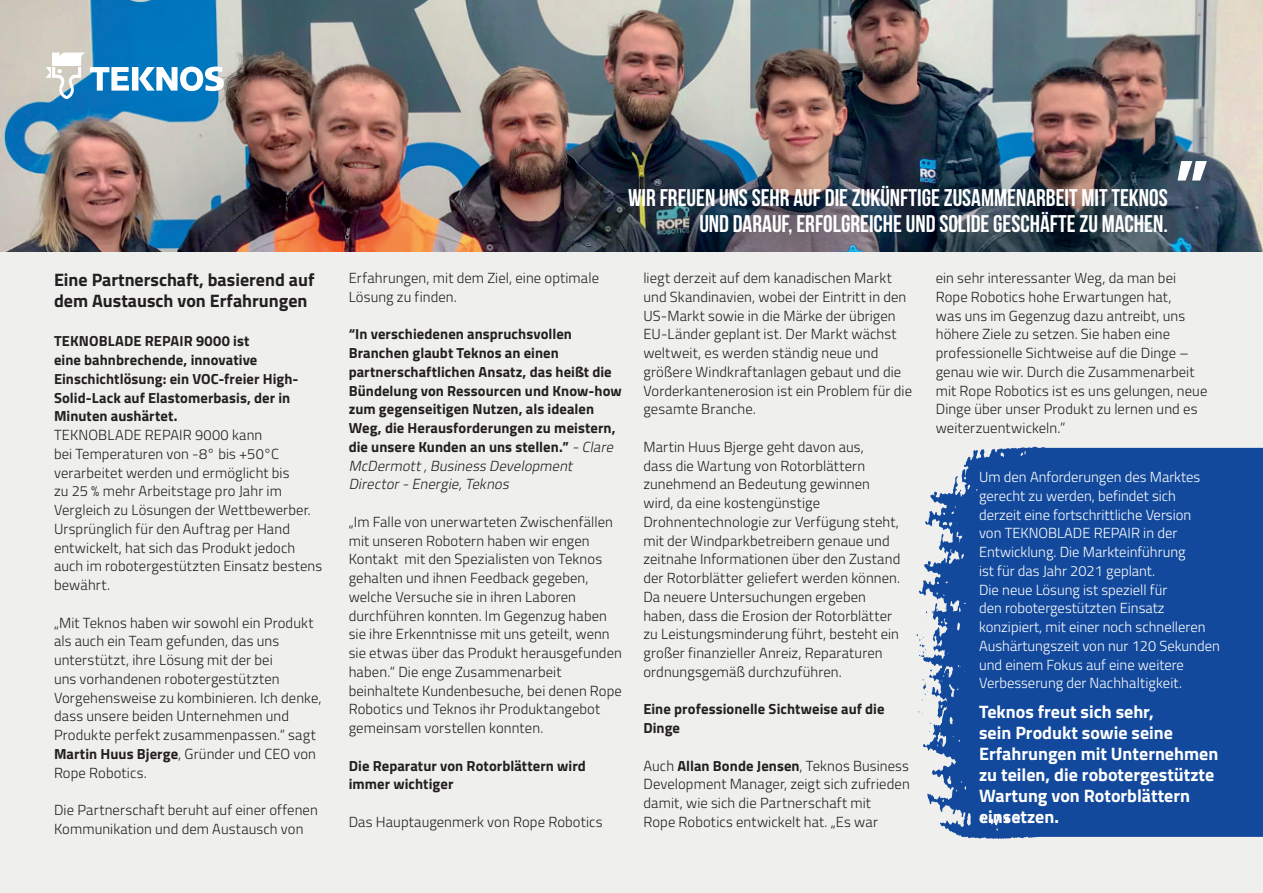
<style>
.page{position:relative;width:1263px;height:893px;background:#fff}
.page>*{position:absolute;margin:0;border:0;box-sizing:border-box;transform-origin:0 0}
.t1{font:700 78.9px "Titillium";color:#fff}
.t2{font:700 24.15px/26px "Bebas Neue";color:#fff;text-align:right}
.t3{font:700 18px/21px "Titillium";color:#fff}
.t4{font:700 18px/21px "Titillium";color:#231f20}
.t5{font:300 14.7px/18.8px "Titillium";letter-spacing:.005em;color:#231f20}
.t6{font:700 14.7px/18.8px "Titillium";letter-spacing:.005em;color:#231f20}
.t7{font:300 14.7px/18.8px "Titillium";color:#fff}
.s1{font-weight:700}
.s2{font-weight:300;font-style:italic}
</style>
<div class="page">
<div style="left:0;top:251px;width:1263px;height:642px;background:#eff0ed"></div>
<svg style="left:919px;top:564px;width:344px;height:275px;fill:#13499c"></svg>
<div style="left:967px;top:556px;width:99px;height:237px;background:#13499c"></div>
<img style="left:0;top:0;width:1263px;height:252px">
<svg style="left:46px;top:53px;width:178px;height:46px"></svg>
<div style="left:925px;top:446px;width:338px;height:324px;background:#13499c"></div>
<p class="t4" style="left:54px;top:271px;width:262px">Eine Partnerschaft, basierend auf dem Austausch von Erfahrungen</p>
<p class="t6" style="left:54px;top:333px;width:246px">TEKNOBLADE REPAIR 9000 ist<br>eine bahnbrechende, innovative<br>Einschichtlösung: ein VOC-freier High-<br>Solid-Lack auf Elastomerbasis, der in<br>Minuten aushärtet.</p>
<p class="t5" style="left:54px;top:427px;width:270px">TEKNOBLADE REPAIR 9000 kann<br>bei Temperaturen von -8° bis +50°C verarbeitet werden und ermöglicht bis<br>zu 25 % mehr Arbeitstage pro Jahr im Vergleich zu Lösungen der Wettbewerber.<br>Ursprünglich für den Auftrag per Hand entwickelt, hat sich das Produkt jedoch auch im robotergestützten Einsatz bestens bewährt.</p>
<p class="t5" style="left:54px;top:614px;width:269px">„Mit Teknos haben wir sowohl ein Produkt als auch ein Team gefunden, das uns unterstützt, ihre Lösung mit der bei<br>uns vorhandenen robotergestützten Vorgehensweise zu kombinieren. Ich denke, dass unsere beiden Unternehmen und Produkte perfekt zusammenpassen.“ sagt <span class="s1">Martin Huus Bjerge</span>, Gründer und CEO von Rope Robotics.</p>
<p class="t5" style="left:54px;top:802px;width:265px">Die Partnerschaft beruht auf einer offenen<br>Kommunikation und dem Austausch von</p>
<h2 class="t2" style="left:628px;top:184px;width:541px">WIR FREUEN UNS SEHR AUF DIE ZUKÜNFTIGE ZUSAMMENARBEIT MIT TEKNOS<br>UND DARAUF, ERFOLGREICHE UND SOLIDE GESCHÄFTE ZU MACHEN.</h2>
<h1 class="t1" style="left:1174px;top:157px;width:36px">”</h1>
<p class="t5" style="left:349px;top:270px;width:252px">Erfahrungen, mit dem Ziel, eine optimale<br>Lösung zu finden.</p>
<p class="t6" style="left:349px;top:326px;width:275px">“In verschiedenen anspruchsvollen Branchen glaubt Teknos an einen partnerschaftlichen Ansatz, das heißt die Bündelung von Ressourcen und Know-how zum gegenseitigen Nutzen, als idealen Weg, die Herausforderungen zu meistern, die unsere Kunden an uns stellen.” <span class="s2">- Clare McDermott ,Business Development Director - Energie,Teknos</span></p>
<p class="t5" style="left:349px;top:514px;width:275px">„Im Falle von unerwarteten Zwischenfällen mit unseren Robotern haben wir engen Kontakt mit den Spezialisten von Teknos gehalten und ihnen Feedback gegeben, welche Versuche sie in ihren Laboren durchführen konnten. Im Gegenzug haben sie ihre Erkenntnisse mit uns geteilt, wenn sie etwas über das Produkt herausgefunden haben.“ Die enge Zusammenarbeit beinhaltete Kundenbesuche, bei denen Rope Robotics und Teknos ihr Produktangebot gemeinsam vorstellen konnten.</p>
<p class="t6" style="left:349px;top:758px;width:239px">Die Reparatur von Rotorblättern wird immer wichtiger</p>
<p class="t5" style="left:349px;top:814px;width:255px">Das Hauptaugenmerk von Rope Robotics</p>
<p class="t5" style="left:643px;top:270px;width:270px">liegt derzeit auf dem kanadischen Markt und Skandinavien, wobei der Eintritt in den US-Markt sowie in die Märke der übrigen EU-Länder geplant ist. Der Markt wächst weltweit, es werden ständig neue und größere Windkraftanlagen gebaut und die Vorderkantenerosion ist ein Problem für die gesamte Branche.</p>
<p class="t5" style="left:643px;top:439px;width:258px">Martin Huus Bjerge geht davon aus,<br>dass die Wartung von Rotorblättern zunehmend an Bedeutung gewinnen wird, da eine kostengünstige Drohnentechnologie zur Verfügung steht, mit der Windparkbetreibern genaue und zeitnahe Informationen über den Zustand der Rotorblätter geliefert werden können.<br>Da neuere Untersuchungen ergeben haben, dass die Erosion der Rotorblätter zu Leistungsminderung führt, besteht ein großer finanzieller Anreiz, Reparaturen ordnungsgemäß durchzuführen.</p>
<p class="t6" style="left:643px;top:701px;width:243px">Eine professionelle Sichtweise auf die<br>Dinge</p>
<p class="t5" style="left:643px;top:757px;width:268px">Auch <span class="s1">Allan Bonde Jensen</span>, Teknos Business Development Manager, zeigt sich zufrieden damit, wie sich die Partnerschaft mit<br>Rope Robotics entwickelt hat. „Es war</p>
<p class="t5" style="left:936px;top:270px;width:273px">ein sehr interessanter Weg, da man bei Rope Robotics hohe Erwartungen hat,<br>was uns im Gegenzug dazu antreibt, uns höhere Ziele zu setzen. Sie haben eine professionelle Sichtweise auf die Dinge – genau wie wir. Durch die Zusammenarbeit mit Rope Robotics ist es uns gelungen, neue Dinge über unser Produkt zu lernen und es weiterzuentwickeln.”</p>
<p class="t7" style="left:979px;top:469px;width:242px">Um den Anforderungen des Marktes gerecht zu werden, befindet sich derzeit eine fortschrittliche Version<br>von TEKNOBLADE REPAIR in der Entwicklung. Die Markteinführung<br>ist für das Jahr 2021 geplant.<br>Die neue Lösung ist speziell für<br>den robotergestützten Einsatz konzipiert, mit einer noch schnelleren Aushärtungszeit von nur 120 Sekunden und einem Fokus auf eine weitere Verbesserung der Nachhaltigkeit.</p>
<p class="t3" style="left:979px;top:703px;width:241px">Teknos freut sich sehr,<br>sein Produkt sowie seine<br>Erfahrungen mit Unternehmen zu teilen, die robotergestützte<br>Wartung von Rotorblättern einsetzen.</p>
</div>
